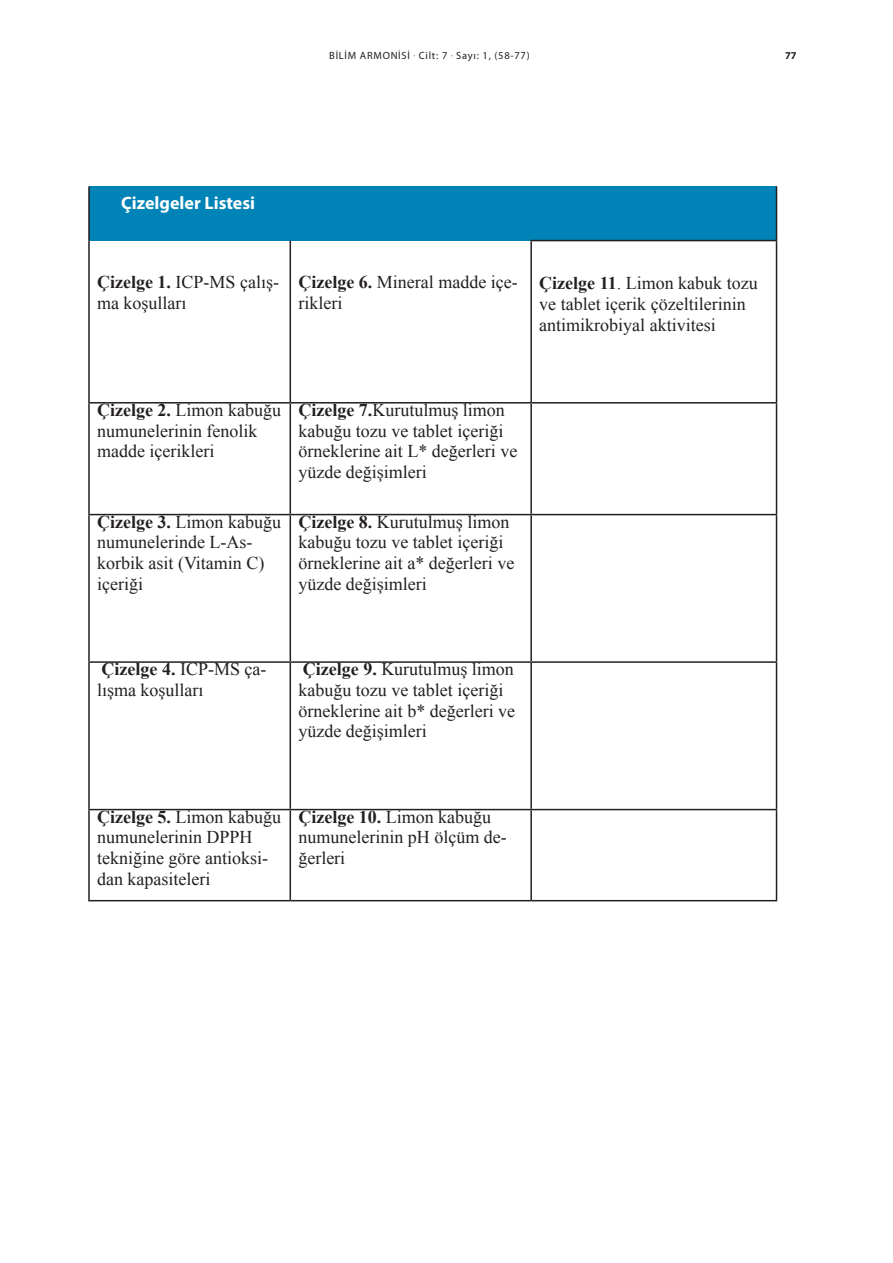
<style>
.page{position:relative;width:893px;height:1263px;background:#fff}
.page>*{position:absolute;margin:0;border:0;box-sizing:border-box;transform-origin:0 0}
.t1{font:18px/20.7px "Times New Roman";color:#231f20}
.t2{font:700 18px "Myriad Pro";color:#fff}
.t3{font:10.5px "Myriad Pro";letter-spacing:.07em;color:#231f20}
.t4{font:700 10.5px "Myriad Pro";color:#231f20}
.s1{font-weight:700}
</style>
<div class="page">
<div style="left:89px;top:186px;width:687px;height:55px;background:#0083b6"></div>
<hr style="left:88px;top:186px;width:2px;height:55px;background:#231f20">
<hr style="left:88px;top:241px;width:2px;height:161px;background:#231f20">
<hr style="left:530px;top:240px;width:247px;height:1px;background:#231f20">
<hr style="left:88px;top:403px;width:2px;height:111px;background:#231f20">
<hr style="left:88px;top:515px;width:2px;height:146px;background:#231f20">
<hr style="left:88px;top:663px;width:2px;height:146px;background:#231f20">
<hr style="left:88px;top:810px;width:2px;height:90px;background:#231f20">
<hr style="left:88px;top:402px;width:202px;height:1px;background:#231f20">
<hr style="left:290px;top:402px;width:241px;height:1px;background:#231f20">
<hr style="left:531px;top:402px;width:246px;height:1px;background:#231f20">
<hr style="left:88px;top:514px;width:202px;height:1px;background:#231f20">
<hr style="left:290px;top:514px;width:241px;height:1px;background:#231f20">
<hr style="left:531px;top:514px;width:246px;height:1px;background:#231f20">
<hr style="left:88px;top:661px;width:202px;height:2px;background:#231f20">
<hr style="left:290px;top:661px;width:241px;height:2px;background:#231f20">
<hr style="left:531px;top:661px;width:246px;height:2px;background:#231f20">
<hr style="left:88px;top:809px;width:202px;height:1px;background:#231f20">
<hr style="left:290px;top:809px;width:241px;height:1px;background:#231f20">
<hr style="left:531px;top:809px;width:246px;height:1px;background:#231f20">
<hr style="left:88px;top:900px;width:202px;height:1px;background:#231f20">
<hr style="left:290px;top:900px;width:241px;height:1px;background:#231f20">
<hr style="left:531px;top:900px;width:246px;height:1px;background:#231f20">
<hr style="left:776px;top:186px;width:1px;height:54px;background:#231f20">
<hr style="left:290px;top:241px;width:1px;height:161px;background:#231f20">
<hr style="left:530px;top:241px;width:2px;height:161px;background:#231f20">
<hr style="left:776px;top:241px;width:1px;height:161px;background:#231f20">
<hr style="left:290px;top:403px;width:1px;height:111px;background:#231f20">
<hr style="left:530px;top:403px;width:2px;height:111px;background:#231f20">
<hr style="left:776px;top:403px;width:1px;height:111px;background:#231f20">
<hr style="left:290px;top:515px;width:1px;height:146px;background:#231f20">
<hr style="left:530px;top:515px;width:2px;height:146px;background:#231f20">
<hr style="left:776px;top:515px;width:1px;height:146px;background:#231f20">
<hr style="left:290px;top:663px;width:1px;height:146px;background:#231f20">
<hr style="left:530px;top:663px;width:2px;height:146px;background:#231f20">
<hr style="left:776px;top:663px;width:1px;height:146px;background:#231f20">
<hr style="left:290px;top:810px;width:1px;height:90px;background:#231f20">
<hr style="left:530px;top:810px;width:2px;height:90px;background:#231f20">
<hr style="left:776px;top:810px;width:1px;height:90px;background:#231f20">
<p class="t3" style="left:329px;top:49px;width:202px">BİLİM ARMONİSİ . Cilt: 7 . Sayı: 1, (58-77)</p>
<p class="t4" style="left:785px;top:50px;width:13px">77</p>
<p class="t2" style="left:121px;top:193px;width:136px">Çizelgeler Listesi</p>
<p class="t1" style="left:97px;top:272px;width:183px"><span class="s1">Çizelge 1.</span> ICP-MS çalış&shy;ma koşulları</p>
<p class="t1" style="left:298px;top:272px;width:221px"><span class="s1">Çizelge 6.</span> Mineral madde içe&shy;rikleri</p>
<p class="t1" style="left:539px;top:273px;width:220px"><span class="s1">Çizelge 11</span>. Limon kabuk tozu ve tablet içerik çözeltilerinin antimikrobiyal aktivitesi</p>
<p class="t1" style="left:97px;top:399px;width:185px"><span class="s1">Çizelge 2.</span> Limon kabuğu numunelerinin fenolik madde içerikleri</p>
<p class="t1" style="left:298px;top:399px;width:220px"><span class="s1">Çizelge 7.</span>Kurutulmuş limon kabuğu tozu ve tablet içeriği örneklerine ait L* değerleri ve yüzde değişimleri</p>
<p class="t1" style="left:97px;top:511px;width:185px"><span class="s1">Çizelge 3.</span> Limon kabuğu numunelerinde L-As&shy;korbik asit (Vitamin C) içeriği</p>
<p class="t1" style="left:298px;top:511px;width:217px"><span class="s1">Çizelge 8.</span> Kurutulmuş limon kabuğu tozu ve tablet içeriği örneklerine ait a* değerleri ve yüzde değişimleri</p>
<p class="t1" style="left:97px;top:659px;width:171px"><span class="s1">Çizelge 4.</span> ICP-MS ça&shy;lışma koşulları</p>
<p class="t1" style="left:298px;top:659px;width:218px"><span class="s1">Çizelge 9.</span> Kurutulmuş limon kabuğu tozu ve tablet içeriği örneklerine ait b* değerleri ve yüzde değişimleri</p>
<p class="t1" style="left:97px;top:806px;width:185px"><span class="s1">Çizelge 5.</span> Limon kabuğu numunelerinin DPPH tekniğine göre antioksi&shy;dan kapasiteleri</p>
<p class="t1" style="left:298px;top:806px;width:210px"><span class="s1">Çizelge 10.</span> Limon kabuğu numunelerinin pH ölçüm de&shy;ğerleri</p>
</div>
